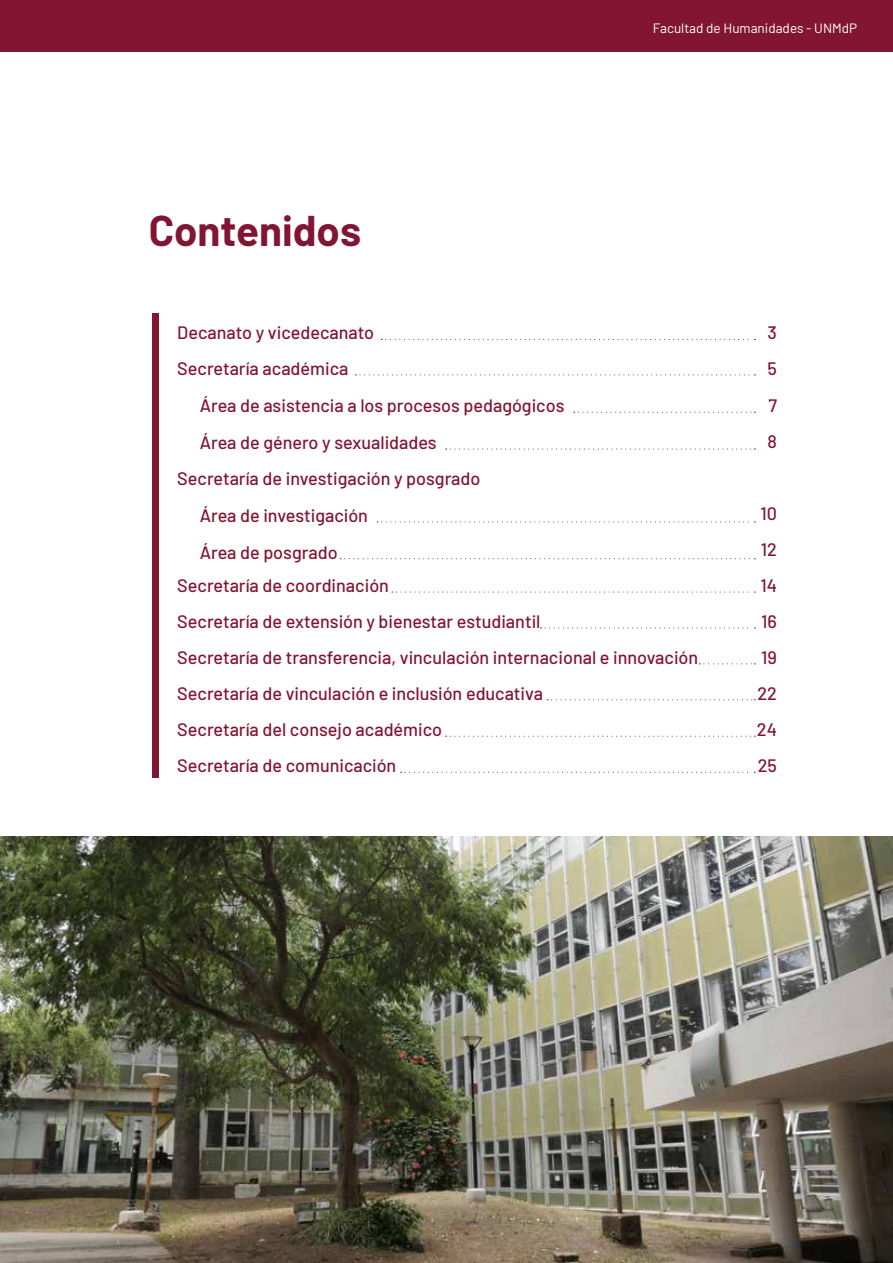
<style>
.page{position:relative;width:893px;height:1263px;background:#fff}
.page>*{position:absolute;margin:0;border:0;box-sizing:border-box;transform-origin:0 0}
.t1{font:700 42px "Barlow";color:#821632}
.t2{font:500 18px/36px "Barlow";color:#821632}
.t3{font:13.5px "Barlow";color:#fff}
</style>
<div class="page">
<div style="left:0;top:0;width:893px;height:51px;background:#821632"></div>
<div style="left:152px;top:313px;width:7px;height:465px;background:#821632"></div>
<img style="left:0;top:836px;width:893px;height:426px">
<svg style="left:381px;top:339px;width:374px;height:1px"></svg>
<svg style="left:355px;top:374px;width:400px;height:1px"></svg>
<svg style="left:574px;top:412px;width:181px;height:1px"></svg>
<svg style="left:446px;top:449px;width:309px;height:1px"></svg>
<svg style="left:377px;top:522px;width:378px;height:1px"></svg>
<svg style="left:340px;top:558px;width:415px;height:1px"></svg>
<svg style="left:392px;top:592px;width:363px;height:1px"></svg>
<svg style="left:540px;top:628px;width:215px;height:1px"></svg>
<svg style="left:699px;top:663px;width:56px;height:1px"></svg>
<svg style="left:547px;top:699px;width:208px;height:1px"></svg>
<svg style="left:446px;top:736px;width:309px;height:1px"></svg>
<svg style="left:401px;top:772px;width:354px;height:1px"></svg>
<h1 class="t1" style="left:149px;top:200px;width:214px">Contenidos</h1>
<p class="t3" style="left:653px;top:18px;width:206px">Facultad de Humanidades - UNMdP</p>
<p class="t2" style="left:177px;top:313px;width:198px">Decanato y vicedecanato<br>Secretaría académica</p>
<p class="t2" style="left:200px;top:386px;width:366px">Área de asistencia a los procesos pedagógicos</p>
<p class="t2" style="left:200px;top:423px;width:238px">Área de género y sexualidades</p>
<p class="t2" style="left:177px;top:459px;width:305px">Secretaría de investigación y posgrado</p>
<p class="t2" style="left:200px;top:496px;width:170px">Área de investigación</p>
<p class="t2" style="left:200px;top:533px;width:139px">Área de posgrado</p>
<p class="t2" style="left:177px;top:566px;width:213px">Secretaría de coordinación</p>
<p class="t2" style="left:177px;top:602px;width:365px">Secretaría de extensión y bienestar estudiantil</p>
<p class="t2" style="left:177px;top:638px;width:522px">Secretaría de transferencia, vinculación internacional e innovación Secretaría de vinculación e inclusión educativa<br>Secretaría del consejo académico<br>Secretaría de comunicación</p>
<p class="t2" style="left:767px;top:313px;width:11px;text-align:justify">3<br>5<br>7<br>8</p>
<p class="t2" style="left:757px;top:494px;width:22px;text-align:justify">10<br>12<br>14<br>16<br>19<br>22<br>24<br>25</p>
</div>
